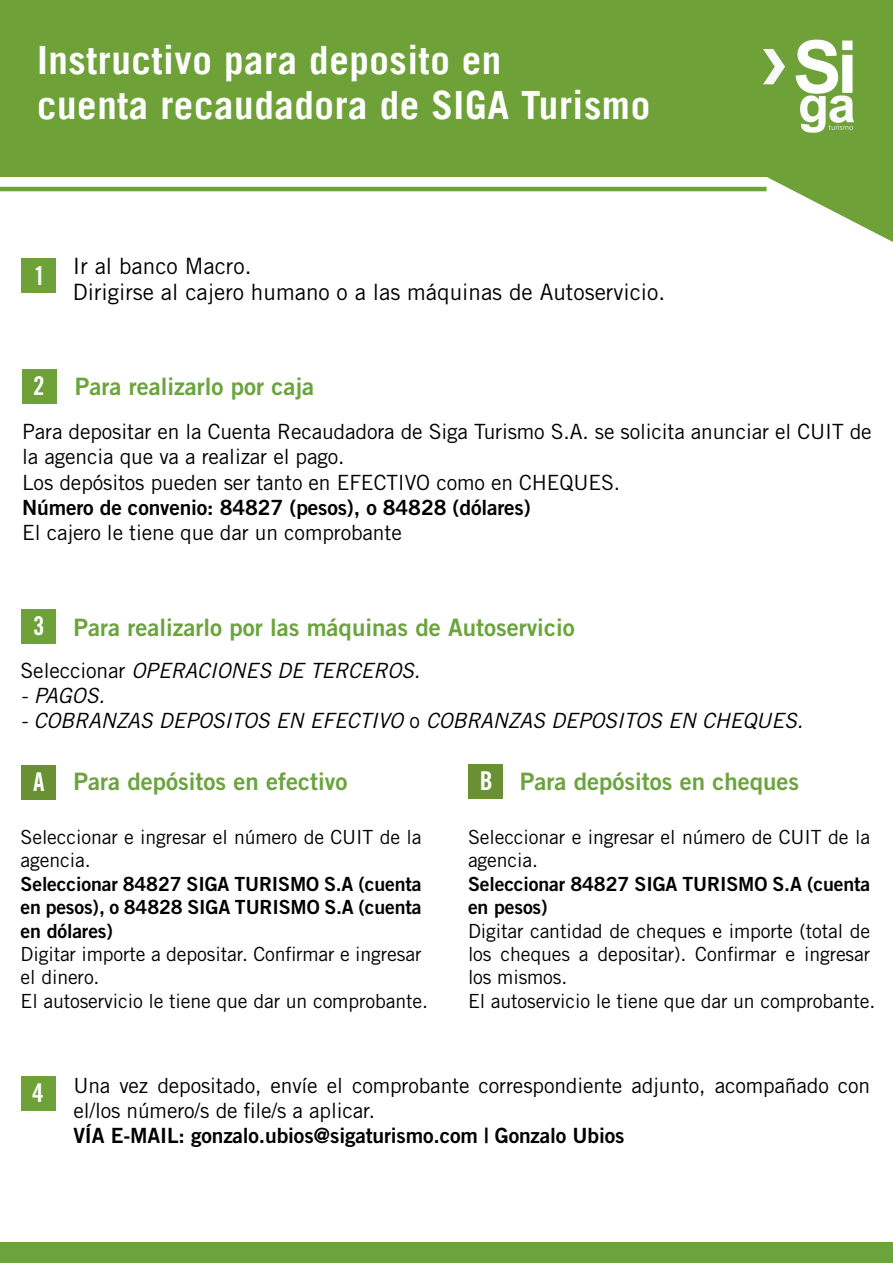
<style>
.page{position:relative;width:893px;height:1263px;background:#fff}
.page>*{position:absolute;margin:0;border:0;box-sizing:border-box;transform-origin:0 0}
.t1{font:700 39px/45px "Trade Gothic LT";letter-spacing:.015em;color:#fff}
.t2{font:25.95px "Trade Gothic Bold Cond Twenty";color:#fff}
.t3{font:24px "Trade Gothic LT Std Bd 2";color:#6ba43d}
.t4{font:22.5px/25.5px "Trade Gothic LT Std";color:#000}
.t5{font:21px/25.2px "Trade Gothic LT Std";letter-spacing:-.005em;color:#000}
.t6{font:italic 21px "Trade Gothic LT Std";letter-spacing:-.005em;color:#000}
.t7{font:21px "Trade Gothic LT Std Bd 2";letter-spacing:-.005em;color:#000}
.t8{font:19.5px/23.4px "Trade Gothic LT Std";letter-spacing:-.005em;color:#000}
.t9{font:19.5px/23.4px "Trade Gothic LT Std Bd 2";letter-spacing:-.005em;color:#000;text-align:justify}
.s1{font-style:normal}
</style>
<div class="page">
<svg style="left:0;top:0;width:893px;height:242px;fill:#6fa139"></svg>
<div style="left:21px;top:259px;width:34px;height:34px;background:#6fa139"></div>
<div style="left:23px;top:369px;width:34px;height:34px;background:#6fa139"></div>
<div style="left:21px;top:610px;width:34px;height:34px;background:#6fa139"></div>
<div style="left:21px;top:765px;width:34px;height:34px;background:#699134"></div>
<div style="left:468px;top:765px;width:34px;height:34px;background:#699134"></div>
<div style="left:21px;top:1076px;width:34px;height:35px;background:#6fa139"></div>
<div style="left:0;top:1242px;width:893px;height:21px;background:#6ba43d"></div>
<img style="left:750px;top:27px;width:113px;height:113px">
<hr style="left:0;top:187px;width:766px;height:4px;background:#6ba43d">
<h1 class="t1" style="left:37px;top:37px;width:615px">Instructivo para deposito en<br>cuenta recaudadora de SIGA Turismo</h1>
<h2 class="t2" style="left:34px;top:260px;width:13px">1</h2>
<h2 class="t2" style="left:33px;top:370px;width:13px">2</h2>
<p class="t4" style="left:73px;top:253px;width:594px">Ir al banco Macro.<br>Dirigirse al cajero humano o a las máquinas de Autoservicio.</p>
<p class="t3" style="left:75px;top:372px;width:241px">Para realizarlo por caja</p>
<p class="t5" style="left:22px;top:419px;width:851px">Para depositar en la Cuenta Recaudadora de Siga Turismo S.A. se solicita anunciar el CUIT de la agencia que va a realizar el pago.<br>Los depósitos pueden ser tanto en EFECTIVO como en CHEQUES.</p>
<p class="t7" style="left:22px;top:494px;width:510px">Número de convenio: 84827 (pesos), o 84828 (dólares)</p>
<p class="t5" style="left:22px;top:520px;width:381px">El cajero le tiene que dar un comprobante</p>
<h2 class="t2" style="left:33px;top:610px;width:13px">3</h2>
<p class="t3" style="left:73px;top:612px;width:503px">Para realizarlo por las máquinas de Autoservicio</p>
<p class="t6" style="left:21px;top:657px;width:401px"><span class="s1">Seleccionar</span> OPERACIONES DE TERCEROS.</p>
<p class="t6" style="left:21px;top:683px;width:86px">- PAGOS.</p>
<p class="t6" style="left:21px;top:708px;width:784px">- COBRANZAS DEPOSITOS EN EFECTIVO <span class="s1">o</span> COBRANZAS DEPOSITOS EN CHEQUES.</p>
<h2 class="t2" style="left:33px;top:766px;width:13px">A</h2>
<h2 class="t2" style="left:480px;top:765px;width:14px">B</h2>
<p class="t3" style="left:73px;top:767px;width:275px">Para depósitos en efectivo</p>
<p class="t3" style="left:520px;top:767px;width:281px">Para depósitos en cheques</p>
<p class="t8" style="left:21px;top:825px;width:402px">Seleccionar e ingresar el número de CUIT de la agencia.</p>
<p class="t9" style="left:21px;top:872px;width:402px">Seleccionar 84827 SIGA TURISMO S.A (cuenta en pesos), o 84828 SIGA TURISMO S.A (cuenta en dólares)</p>
<p class="t8" style="left:21px;top:942px;width:409px">Digitar importe a depositar. Confirmar e ingresar el dinero.<br>El autoservicio le tiene que dar un comprobante.</p>
<p class="t8" style="left:468px;top:825px;width:404px">Seleccionar e ingresar el número de CUIT de la agencia.</p>
<p class="t9" style="left:468px;top:872px;width:404px">Seleccionar 84827 SIGA TURISMO S.A (cuenta en pesos)</p>
<p class="t8" style="left:468px;top:919px;width:409px">Digitar cantidad de cheques e importe (total de los cheques a depositar). Confirmar e ingresar los mismos.<br>El autoservicio le tiene que dar un comprobante.</p>
<h2 class="t2" style="left:32px;top:1077px;width:13px">4</h2>
<p class="t5" style="left:73px;top:1073px;width:798px">Una vez depositado, envíe el comprobante correspondiente adjunto, acompañado con el/los número/s de file/s a aplicar.</p>
<p class="t7" style="left:73px;top:1123px;width:552px">VÍA E-MAIL: gonzalo.ubios@sigaturismo.com | Gonzalo Ubios</p>
</div>
